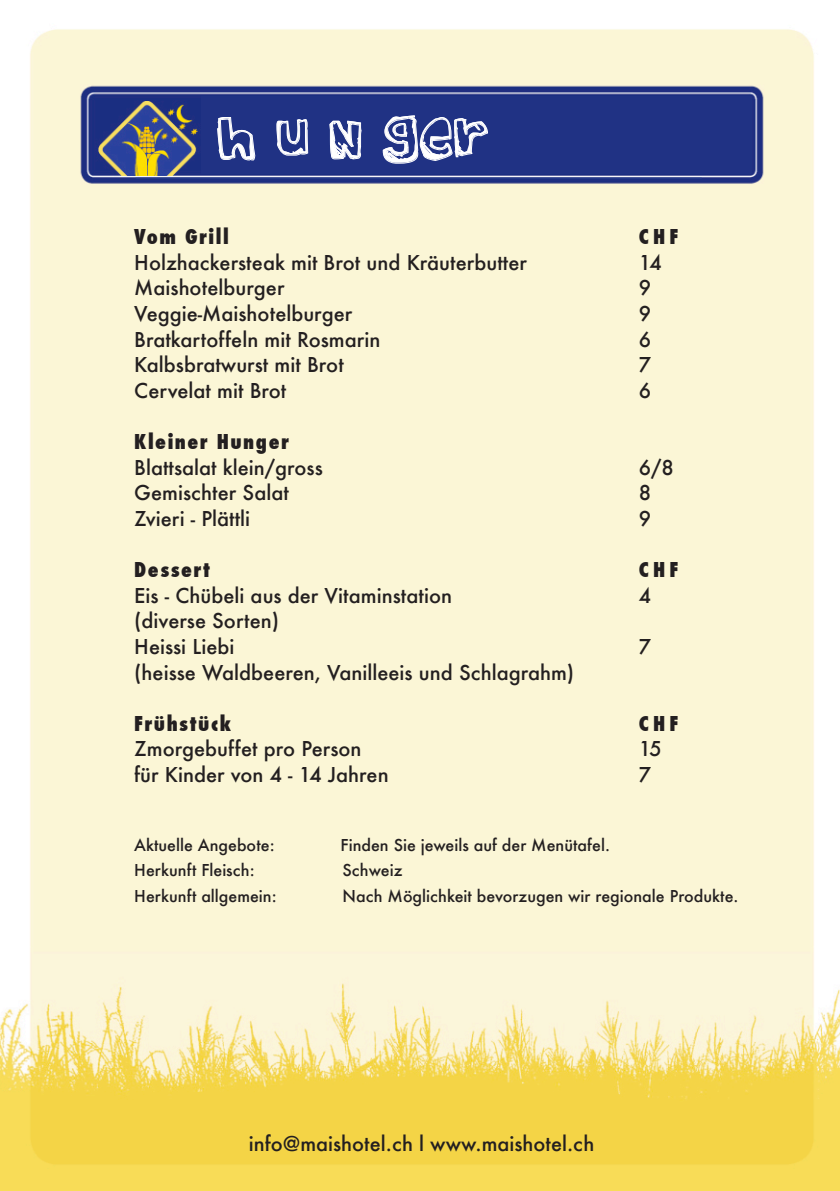
<style>
.page{position:relative;width:840px;height:1191px;background:#fff}
.page>*{position:absolute;margin:0;border:0;box-sizing:border-box;transform-origin:0 0}
.t1{font:38px "STARGUIDES";color:#fff}
.t2{font:500 20px/25.6px "Futura";color:#231f20}
.t3{font:800 condensed 20px "Futura";letter-spacing:.075em;color:#231f20}
.t4{font:500 16px "Futura";color:#231f20}
</style>
<div class="page">
<img style="left:0;top:29px;width:839px;height:1162px">
<hr style="left:135px;top:178px;width:566px;height:1px;background:#253f8e">
<div style="left:201px;top:96px;width:550px;height:78px;background:#203284"></div>
<svg style="left:217px;top:117px;width:39px;height:44px"></svg>
<svg style="left:276px;top:119px;width:32px;height:37px"></svg>
<svg style="left:329px;top:120px;width:33px;height:40px"></svg>
<svg style="left:382px;top:115px;width:106px;height:49px"></svg>
<h1 class="t1" style="left:216px;top:99px;width:274px">h u n ger</h1>
<p class="t3" style="left:134px;top:223px;width:96px">Vom Grill</p>
<p class="t3" style="left:638px;top:223px;width:41px">CHF</p>
<p class="t2" style="left:134px;top:249px;width:394px">Holzhackersteak mit Brot und Kräuterbutter</p>
<p class="t2" style="left:638px;top:249px;width:25px">14</p>
<p class="t2" style="left:134px;top:275px;width:152px">Maishotelburger</p>
<p class="t2" style="left:638px;top:275px;width:14px">9</p>
<p class="t2" style="left:134px;top:300px;width:219px">Veggie-Maishotelburger</p>
<p class="t2" style="left:638px;top:300px;width:14px">9</p>
<p class="t2" style="left:134px;top:326px;width:247px">Bratkartoffeln mit Rosmarin</p>
<p class="t2" style="left:638px;top:326px;width:14px">6</p>
<p class="t2" style="left:134px;top:352px;width:211px">Kalbsbratwurst mit Brot</p>
<p class="t2" style="left:638px;top:352px;width:14px">7</p>
<p class="t2" style="left:134px;top:377px;width:153px">Cervelat mit Brot</p>
<p class="t2" style="left:638px;top:377px;width:14px">6</p>
<p class="t3" style="left:134px;top:428px;width:156px">Kleiner Hunger</p>
<p class="t2" style="left:134px;top:454px;width:190px">Blattsalat klein/gross</p>
<p class="t2" style="left:638px;top:454px;width:37px">6/8</p>
<p class="t2" style="left:134px;top:480px;width:156px">Gemischter Salat</p>
<p class="t2" style="left:638px;top:480px;width:14px">8</p>
<p class="t2" style="left:134px;top:505px;width:117px">Zvieri - Plättli</p>
<p class="t2" style="left:638px;top:505px;width:14px">9</p>
<p class="t3" style="left:134px;top:556px;width:77px">Dessert</p>
<p class="t3" style="left:638px;top:556px;width:41px">CHF</p>
<p class="t2" style="left:134px;top:582px;width:319px">Eis - Chübeli aus der Vitaminstation</p>
<p class="t2" style="left:638px;top:582px;width:14px">4</p>
<p class="t2" style="left:134px;top:608px;width:146px">(diverse Sorten)<br>Heissi Liebi</p>
<p class="t2" style="left:638px;top:633px;width:14px">7</p>
<p class="t2" style="left:134px;top:659px;width:441px">(heisse Waldbeeren, Vanilleeis und Schlagrahm)</p>
<p class="t3" style="left:134px;top:710px;width:98px">Frühstück</p>
<p class="t3" style="left:638px;top:710px;width:41px">CHF</p>
<p class="t2" style="left:134px;top:736px;width:228px">Zmorgebuffet pro Person</p>
<p class="t2" style="left:638px;top:736px;width:25px">15</p>
<p class="t2" style="left:134px;top:761px;width:256px">für Kinder von 4 - 14 Jahren</p>
<p class="t2" style="left:638px;top:761px;width:14px">7</p>
<p class="t4" style="left:134px;top:833px;width:142px">Aktuelle Angebote:</p>
<p class="t4" style="left:340px;top:833px;width:271px">Finden Sie jeweils auf der Menütafel.</p>
<p class="t4" style="left:134px;top:859px;width:122px">Herkunft Fleisch:</p>
<p class="t4" style="left:342px;top:859px;width:61px">Schweiz</p>
<p class="t4" style="left:134px;top:885px;width:144px">Herkunft allgemein:</p>
<p class="t4" style="left:342px;top:885px;width:397px">Nach Möglichkeit bevorzugen wir regionale Produkte.</p>
<p class="t2" style="left:249px;top:1130px;width:347px">info@maishotel.ch l www.maishotel.ch</p>
</div>
